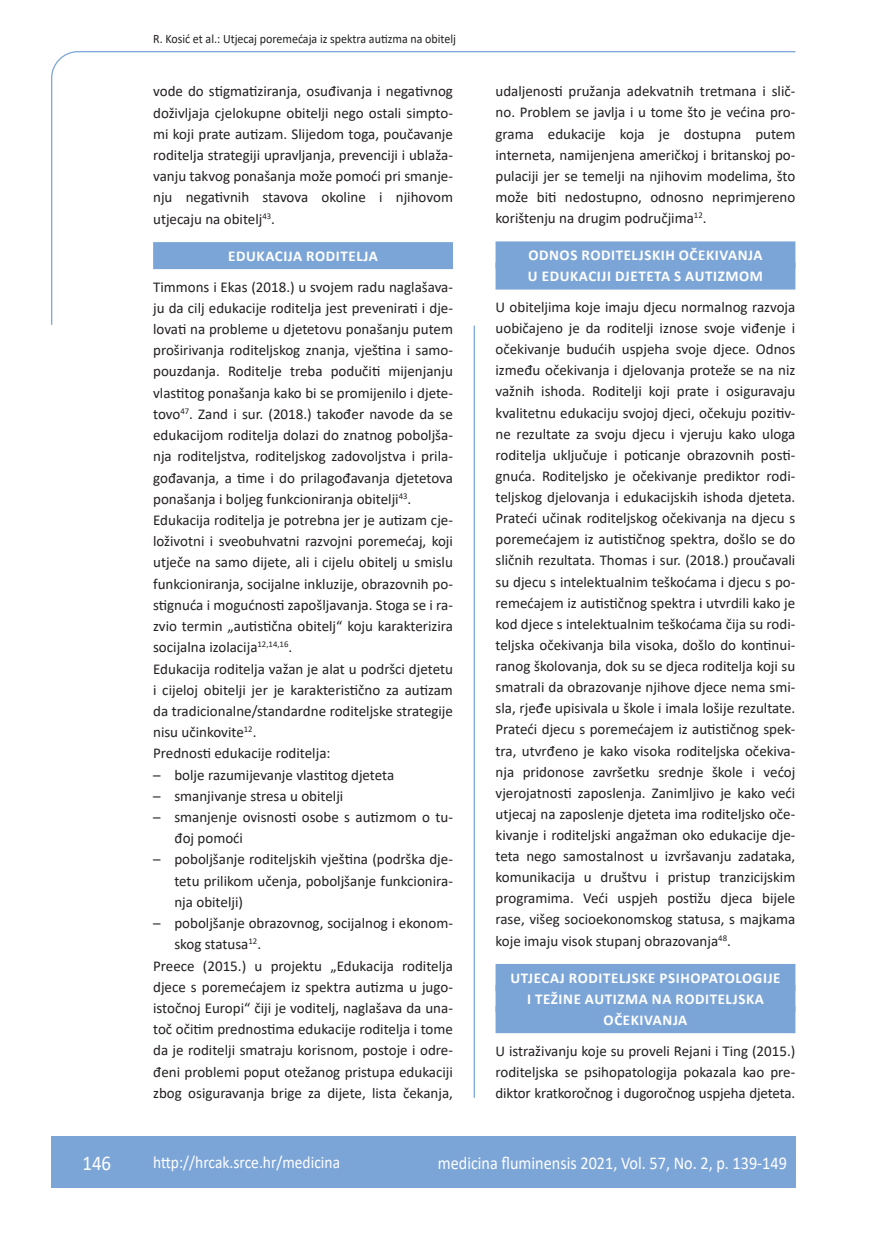
<style>
.page{position:relative;width:872px;height:1234px;background:#fff}
.page>*{position:absolute;margin:0;border:0;box-sizing:border-box;transform-origin:0 0}
.t1{font:21px "Calibri";color:#fff;scale:.9 1}
.t2{font:18px "Calibri";color:#fff;scale:.9 1}
.t3{font:17.25px "Calibri";color:#fff;scale:.9 1}
.osnovni_tekst{font:15px/21.1px "Calibri";color:#231f20;text-align:justify}
.naslov_ruler{font:700 15px "Calibri";letter-spacing:.04em;color:#fff}
.glava{font:12.75px "Calibri";color:#231f20;scale:.94 1}
</style>
<div class="page">
<svg style="left:51px;top:51px;width:745px;height:274px"></svg>
<hr style="left:473px;top:325px;width:2px;height:772px;background:#7ca5d7">
<div style="left:51px;top:1135px;width:744px;height:51px;background:#7ca5d7"></div>
<div style="left:153px;top:242px;width:300px;height:27px;background:#7ca5d7"></div>
<div style="left:495px;top:241px;width:300px;height:27px;background:#7ca5d7"></div>
<div style="left:495px;top:262px;width:300px;height:27px;background:#7ca5d7"></div>
<div style="left:495px;top:963px;width:300px;height:27px;background:#7ca5d7"></div>
<div style="left:495px;top:984px;width:300px;height:27px;background:#7ca5d7"></div>
<div style="left:495px;top:1005px;width:300px;height:27px;background:#7ca5d7"></div>
<p class="glava" style="left:153px;top:29px;width:324px">R. Kosić et al.: Utjecaj poremećaja iz spektra autizma na obitelj</p>
<p class="osnovni_tekst" style="left:153px;top:80px;width:301px">vode do stigmatiziranja, osuđivanja i negativnog doživljaja cjelokupne obitelji nego ostali simpto&shy;mi koji prate autizam. Slijedom toga, poučavanje roditelja strategiji upravljanja, prevenciji i ublaža&shy;vanju takvog ponašanja može pomoći pri smanje&shy;nju negativnih stavova okoline i njihovom utjecaju na obitelj<sup>43</sup>.</p>
<p class="naslov_ruler" style="left:228px;top:245px;width:151px">EDUKACIJA RODITELJA</p>
<p class="osnovni_tekst" style="left:153px;top:275px;width:301px">Timmons i Ekas (2018.) u svojem radu naglašava&shy;ju da cilj edukacije roditelja jest prevenirati i dje&shy;lovati na probleme u djetetovu ponašanju putem proširivanja roditeljskog znanja, vještina i samo&shy;pouzdanja. Roditelje treba podučiti mijenjanju vlastitog ponašanja kako bi se promijenilo i djete&shy;tovo<sup>47</sup>. Zand i sur. (2018.) također navode da se edukacijom roditelja dolazi do znatnog poboljša&shy;nja roditeljstva, roditeljskog zadovoljstva i prila&shy;gođavanja, a time i do prilagođavanja djetetova ponašanja i boljeg funkcioniranja obitelji<sup>43</sup>.</p>
<p class="osnovni_tekst" style="left:153px;top:509px;width:301px">Edukacija roditelja je potrebna jer je autizam cje&shy;loživotni i sveobuhvatni razvojni poremećaj, koji utječe na samo dijete, ali i cijelu obitelj u smislu funkcioniranja, socijalne inkluzije, obrazovnih po&shy;stignuća i mogućnosti zapošljavanja. Stoga se i ra&shy;zvio termin „autistična obitelj“ koju karakterizira socijalna izolacija<sup>12,14,16</sup>.</p>
<p class="osnovni_tekst" style="left:153px;top:657px;width:301px">Edukacija roditelja važan je alat u podršci djetetu i cijeloj obitelji jer je karakteristično za autizam da tradicionalne/standardne roditeljske strategije nisu učinkovite<sup>12</sup>.</p>
<p class="osnovni_tekst" style="left:153px;top:742px;width:179px">Prednosti edukacije roditelja:</p>
<p class="osnovni_tekst" style="left:153px;top:763px;width:243px">– bolje razumijevanje vlastitog djeteta</p>
<p class="osnovni_tekst" style="left:153px;top:784px;width:192px">– smanjivanje stresa u obitelji</p>
<p class="osnovni_tekst" style="left:174px;top:805px;width:280px;text-indent:-21px">– smanjenje ovisnosti osobe s autizmom o tu&shy;đoj pomoći</p>
<p class="osnovni_tekst" style="left:174px;top:848px;width:280px;text-indent:-21px">– poboljšanje roditeljskih vještina (podrška dje&shy;tetu prilikom učenja, poboljšanje funkcionira&shy;nja obitelji)</p>
<p class="osnovni_tekst" style="left:174px;top:911px;width:280px;text-indent:-21px">– poboljšanje obrazovnog, socijalnog i ekonom&shy;skog statusa<sup>12</sup>.</p>
<p class="osnovni_tekst" style="left:153px;top:954px;width:301px">Preece (2015.) u projektu „Edukacija roditelja djece s poremećajem iz spektra autizma u jugo&shy;istočnoj Europi“ čiji je voditelj, naglašava da una&shy;toč očitim prednostima edukacije roditelja i tome da je roditelji smatraju korisnom, postoje i odre&shy;đeni problemi poput otežanog pristupa edukaciji zbog osiguravanja brige za dijete, lista čekanja,</p>
<p class="osnovni_tekst" style="left:495px;top:80px;width:301px">udaljenosti pružanja adekvatnih tretmana i slič&shy;no. Problem se javlja i u tome što je većina pro&shy;grama edukacije koja je dostupna putem interneta, namijenjena američkoj i britanskoj po&shy;pulaciji jer se temelji na njihovim modelima, što može biti nedostupno, odnosno neprimjereno korištenju na drugim područjima<sup>12</sup>.</p>
<p class="naslov_ruler" style="left:528px;top:244px;width:236px">ODNOS RODITELJSKIH OČEKIVANJA</p>
<p class="naslov_ruler" style="left:528px;top:266px;width:236px">U EDUKACIJI DJETETA S AUTIZMOM</p>
<p class="osnovni_tekst" style="left:495px;top:296px;width:301px">U obiteljima koje imaju djecu normalnog razvoja uobičajeno je da roditelji iznose svoje viđenje i očekivanje budućih uspjeha svoje djece. Odnos između očekivanja i djelovanja proteže se na niz važnih ishoda. Roditelji koji prate i osiguravaju kvalitetnu edukaciju svojoj djeci, očekuju pozitiv&shy;ne rezultate za svoju djecu i vjeruju kako uloga roditelja uključuje i poticanje obrazovnih posti&shy;gnuća. Roditeljsko je očekivanje prediktor rodi&shy;teljskog djelovanja i edukacijskih ishoda djeteta.<br>Prateći učinak roditeljskog očekivanja na djecu s poremećajem iz autističnog spektra, došlo se do sličnih rezultata. Thomas i sur. (2018.) proučavali su djecu s intelektualnim teškoćama i djecu s po&shy;remećajem iz autističnog spektra i utvrdili kako je kod djece s intelektualnim teškoćama čija su rodi&shy;teljska očekivanja bila visoka, došlo do kontinui&shy;ranog školovanja, dok su se djeca roditelja koji su smatrali da obrazovanje njihove djece nema smi&shy;sla, rjeđe upisivala u škole i imala lošije rezultate.<br>Prateći djecu s poremećajem iz autističnog spek&shy;tra, utvrđeno je kako visoka roditeljska očekiva&shy;nja pridonose završetku srednje škole i većoj vjerojatnosti zaposlenja. Zanimljivo je kako veći utjecaj na zaposlenje djeteta ima roditeljsko oče&shy;kivanje i roditeljski angažman oko edukacije dje&shy;teta nego samostalnost u izvršavanju zadataka, komunikacija u društvu i pristup tranzicijskim programima. Veći uspjeh postižu djeca bijele rase, višeg socioekonomskog statusa, s majkama koje imaju visok stupanj obrazovanja<sup>48</sup>.</p>
<p class="naslov_ruler" style="left:510px;top:966px;width:272px">UTJECAJ RODITELJSKE PSIHOPATOLOGIJE</p>
<p class="naslov_ruler" style="left:527px;top:987px;width:238px">I TEŽINE AUTIZMA NA RODITELJSKA</p>
<p class="naslov_ruler" style="left:603px;top:1009px;width:85px">OČEKIVANJA</p>
<p class="osnovni_tekst" style="left:495px;top:1039px;width:301px">U istraživanju koje su proveli Rejani i Ting (2015.) roditeljska se psihopatologija pokazala kao pre&shy;diktor kratkoročnog i dugoročnog uspjeha djeteta.</p>
<p class="t1" style="left:82px;top:1147px;width:33px">146</p>
<p class="t3" style="left:153px;top:1149px;width:209px">http://hrcak.srce.hr/medicina</p>
<p class="t2" style="left:438px;top:1149px;width:389px">medicina fluminensis 2021, Vol. 57, No. 2, p. 139-149</p>
</div>
